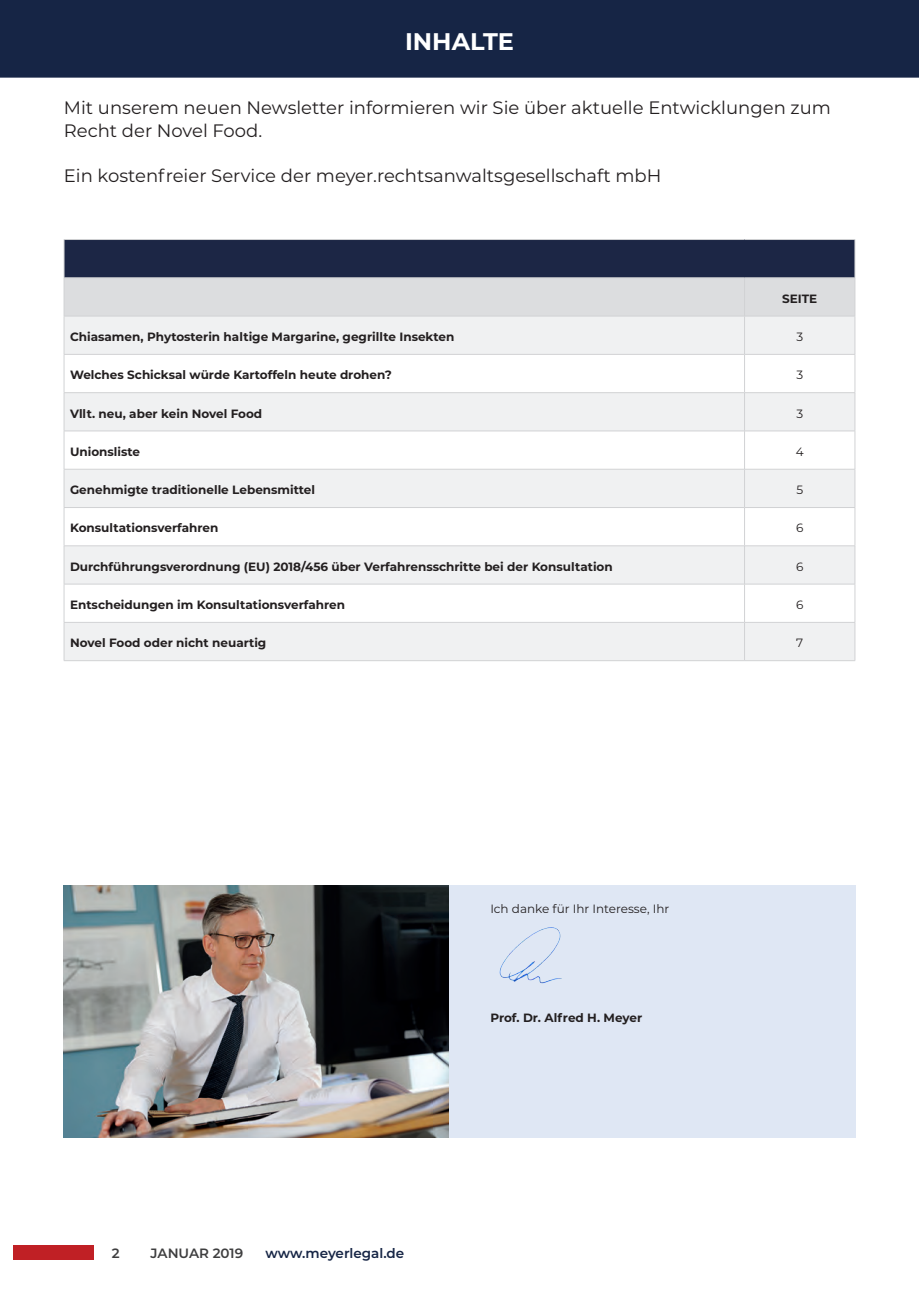
<style>
.page{position:relative;width:919px;height:1289px;background:#fff}
.page>*{position:absolute;margin:0;border:0;box-sizing:border-box;transform-origin:0 0}
.t1{font:700 24px "Montserrat";color:#fff}
.t2{font:18px/22.5px "Montserrat";color:#231f20}
.t3{font:600 13.5px "Montserrat";color:#162545}
.t4{font:600 13.5px "Montserrat";color:#3e3e3f}
.t5{font:700 12px "Montserrat";color:#231f20}
.t6{font:12px "Montserrat";color:#231f20}
</style>
<div class="page">
<div style="left:13px;top:1244px;width:81px;height:15px;background:#c02025"></div>
<div style="left:449px;top:885px;width:406px;height:252px;background:#dfe7f4"></div>
<div style="left:64px;top:239px;width:790px;height:39px;background:#1c2645"></div>
<div style="left:65px;top:278px;width:789px;height:38px;background:#dcdddf"></div>
<div style="left:65px;top:317px;width:789px;height:343px;background:#f0f1f2"></div>
<svg style="left:65px;top:355px;width:789px;height:37px"></svg>
<svg style="left:65px;top:431px;width:789px;height:38px"></svg>
<svg style="left:65px;top:508px;width:789px;height:37px"></svg>
<svg style="left:65px;top:585px;width:789px;height:37px"></svg>
<hr style="left:64px;top:240px;width:1px;height:37px;background:#d1d2d4">
<hr style="left:64px;top:278px;width:1px;height:38px;background:#d1d2d4">
<hr style="left:64px;top:316px;width:1px;height:38px;background:#d1d2d4">
<hr style="left:64px;top:354px;width:1px;height:38px;background:#d1d2d4">
<hr style="left:64px;top:393px;width:1px;height:38px;background:#d1d2d4">
<hr style="left:64px;top:431px;width:1px;height:38px;background:#d1d2d4">
<hr style="left:64px;top:469px;width:1px;height:38px;background:#d1d2d4">
<hr style="left:64px;top:507px;width:1px;height:38px;background:#d1d2d4">
<hr style="left:64px;top:546px;width:1px;height:38px;background:#d1d2d4">
<hr style="left:64px;top:584px;width:1px;height:38px;background:#d1d2d4">
<hr style="left:64px;top:622px;width:1px;height:38px;background:#d1d2d4">
<hr style="left:64px;top:239px;width:680px;height:1px;background:#d1d2d4">
<hr style="left:744px;top:239px;width:111px;height:1px;background:#d1d2d4">
<hr style="left:64px;top:277px;width:680px;height:1px;background:#d1d2d4">
<hr style="left:744px;top:277px;width:111px;height:1px;background:#d1d2d4">
<hr style="left:854px;top:240px;width:1px;height:37px;background:#d1d2d4">
<hr style="left:744px;top:278px;width:1px;height:38px;background:#d1d2d4">
<hr style="left:854px;top:278px;width:1px;height:38px;background:#d1d2d4">
<hr style="left:744px;top:316px;width:1px;height:38px;background:#d1d2d4">
<hr style="left:854px;top:316px;width:1px;height:38px;background:#d1d2d4">
<hr style="left:744px;top:354px;width:1px;height:38px;background:#d1d2d4">
<hr style="left:854px;top:354px;width:1px;height:38px;background:#d1d2d4">
<hr style="left:744px;top:393px;width:1px;height:38px;background:#d1d2d4">
<hr style="left:854px;top:393px;width:1px;height:38px;background:#d1d2d4">
<hr style="left:744px;top:431px;width:1px;height:38px;background:#d1d2d4">
<hr style="left:854px;top:431px;width:1px;height:38px;background:#d1d2d4">
<hr style="left:744px;top:469px;width:1px;height:38px;background:#d1d2d4">
<hr style="left:854px;top:469px;width:1px;height:38px;background:#d1d2d4">
<hr style="left:744px;top:507px;width:1px;height:38px;background:#d1d2d4">
<hr style="left:854px;top:507px;width:1px;height:38px;background:#d1d2d4">
<hr style="left:744px;top:546px;width:1px;height:38px;background:#d1d2d4">
<hr style="left:854px;top:546px;width:1px;height:38px;background:#d1d2d4">
<hr style="left:744px;top:584px;width:1px;height:38px;background:#d1d2d4">
<hr style="left:854px;top:584px;width:1px;height:38px;background:#d1d2d4">
<hr style="left:744px;top:622px;width:1px;height:38px;background:#d1d2d4">
<hr style="left:854px;top:622px;width:1px;height:38px;background:#d1d2d4">
<hr style="left:64px;top:316px;width:680px;height:1px;background:#d1d2d4">
<hr style="left:744px;top:316px;width:111px;height:1px;background:#d1d2d4">
<hr style="left:64px;top:354px;width:680px;height:1px;background:#d1d2d4">
<hr style="left:744px;top:354px;width:111px;height:1px;background:#d1d2d4">
<hr style="left:64px;top:392px;width:680px;height:1px;background:#d1d2d4">
<hr style="left:744px;top:392px;width:111px;height:1px;background:#d1d2d4">
<hr style="left:64px;top:430px;width:680px;height:1px;background:#d1d2d4">
<hr style="left:744px;top:430px;width:111px;height:1px;background:#d1d2d4">
<hr style="left:64px;top:469px;width:680px;height:1px;background:#d1d2d4">
<hr style="left:744px;top:469px;width:111px;height:1px;background:#d1d2d4">
<hr style="left:64px;top:507px;width:680px;height:1px;background:#d1d2d4">
<hr style="left:744px;top:507px;width:111px;height:1px;background:#d1d2d4">
<hr style="left:64px;top:545px;width:680px;height:1px;background:#d1d2d4">
<hr style="left:744px;top:545px;width:111px;height:1px;background:#d1d2d4">
<hr style="left:64px;top:584px;width:680px;height:1px;background:#d1d2d4">
<hr style="left:744px;top:584px;width:111px;height:1px;background:#d1d2d4">
<hr style="left:64px;top:622px;width:680px;height:1px;background:#d1d2d4">
<hr style="left:744px;top:622px;width:111px;height:1px;background:#d1d2d4">
<hr style="left:64px;top:660px;width:680px;height:1px;background:#d1d2d4">
<hr style="left:744px;top:660px;width:111px;height:1px;background:#d1d2d4">
<div style="left:0;top:0;width:918px;height:78px;background:#162545"></div>
<img style="left:499px;top:927px;width:63px;height:57px">
<img style="left:64px;top:885px;width:385px;height:252px">
<h1 class="t1" style="left:405px;top:24px;width:110px">INHALTE</h1>
<h2 class="t2" style="left:64px;top:96px;width:768px">Mit unserem neuen Newsletter informieren wir Sie über aktuelle Entwicklungen zum<br>Recht der Novel Food.</h2>
<h2 class="t2" style="left:64px;top:164px;width:599px">Ein kostenfreier Service der meyer.rechtsanwaltsgesellschaft mbH</h2>
<p class="t5" style="left:782px;top:290px;width:37px">SEITE</p>
<p class="t5" style="left:70px;top:328px;width:386px">Chiasamen, Phytosterin haltige Margarine, gegrillte Insekten</p>
<p class="t6" style="left:796px;top:328px;width:8px">3</p>
<p class="t5" style="left:70px;top:366px;width:323px">Welches Schicksal würde Kartoffeln heute drohen?</p>
<p class="t6" style="left:796px;top:367px;width:8px">3</p>
<p class="t5" style="left:70px;top:405px;width:194px">Vllt. neu, aber kein Novel Food</p>
<p class="t6" style="left:796px;top:405px;width:8px">3</p>
<p class="t5" style="left:70px;top:443px;width:72px">Unionsliste</p>
<p class="t6" style="left:795px;top:443px;width:9px">4</p>
<p class="t5" style="left:70px;top:481px;width:246px">Genehmigte traditionelle Lebensmittel</p>
<p class="t6" style="left:796px;top:481px;width:8px">5</p>
<p class="t5" style="left:70px;top:519px;width:150px">Konsultationsverfahren</p>
<p class="t6" style="left:796px;top:520px;width:9px">6</p>
<p class="t5" style="left:70px;top:558px;width:544px">Durchführungsverordnung (EU) 2018/456 über Verfahrensschritte bei der Konsultation</p>
<p class="t6" style="left:796px;top:558px;width:9px">6</p>
<p class="t5" style="left:70px;top:596px;width:276px">Entscheidungen im Konsultationsverfahren</p>
<p class="t6" style="left:796px;top:596px;width:9px">6</p>
<p class="t5" style="left:70px;top:634px;width:198px">Novel Food oder nicht neuartig</p>
<p class="t6" style="left:796px;top:635px;width:9px">7</p>
<p class="t6" style="left:490px;top:901px;width:180px">Ich danke für Ihr Interesse, Ihr</p>
<p class="t5" style="left:490px;top:1008px;width:153px">Prof. Dr. Alfred H. Meyer</p>
<p class="t4" style="left:112px;top:1243px;width:9px">2</p>
<p class="t4" style="left:151px;top:1243px;width:94px">JANUAR 2019</p>
<p class="t3" style="left:265px;top:1243px;width:140px">www.meyerlegal.de</p>
</div>
